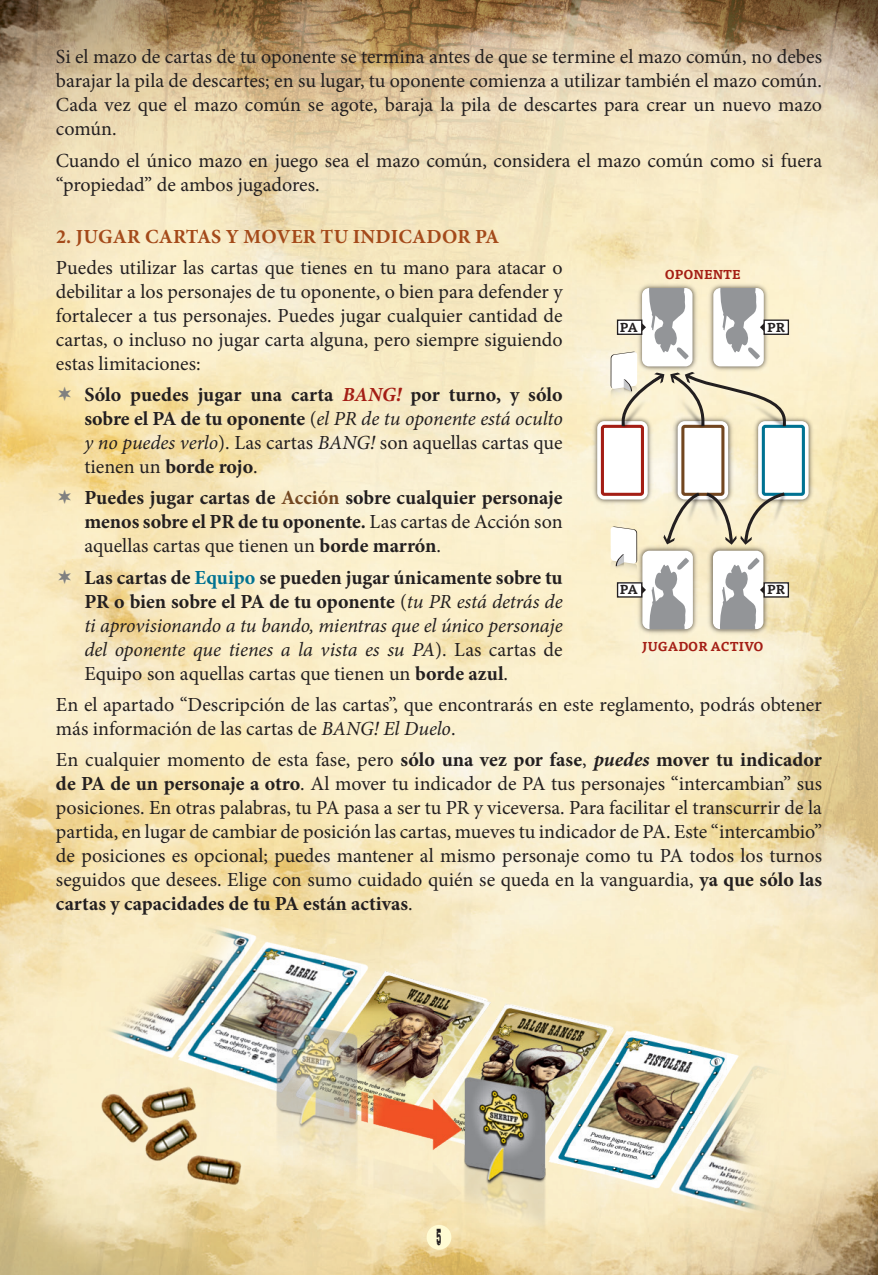
<style>
.page{position:relative;width:878px;height:1275px;background:#fff}
.page>*{position:absolute;margin:0;border:0;box-sizing:border-box;transform-origin:0 0}
.t1{font:22.5px "Saloon After";color:#231f20}
.t2{font:20px/24px "Minion Pro";color:#231f20;text-align:justify}
.t3{font:700 20px/24px "Minion Pro";color:#231f20;text-align:justify}
.t4{font:italic 20px/24px "Minion Pro";letter-spacing:-.005em;color:#231f20;text-align:justify}
.t5{font:700 20px "Minion Pro";letter-spacing:.01em;color:#a44a1a}
.t6{font:700 12.75px "Tisa Pro";color:#a41e15}
.t7{font:700 12.75px "Tisa Pro";letter-spacing:-.04em;color:#231f20}
.s1{font-style:italic;color:#a41e15}
.s2{font-weight:400}
.s3{font-weight:400;font-style:italic}
.s4{color:#724620}
.s5{font-weight:700;font-style:normal}
.s6{font-weight:700;font-style:normal;color:#007292}
.s7{font-style:normal}
.s8{font-style:italic}
.s9{font-weight:700}
.s10{font-weight:700;font-style:italic}
</style>
<div class="page">
<img style="left:0;top:0;width:877px;height:1274px">
<img style="left:635px;top:629px;width:64px;height:7px">
<img style="left:705px;top:629px;width:65px;height:7px">
<img style="left:590px;top:499px;width:20px;height:7px">
<img style="left:787px;top:499px;width:30px;height:106px">
<img style="left:634px;top:281px;width:65px;height:7px">
<img style="left:706px;top:281px;width:64px;height:7px">
<img style="left:583px;top:319px;width:18px;height:180px">
<img style="left:601px;top:319px;width:69px;height:180px">
<img style="left:670px;top:325px;width:147px;height:174px">
<svg style="left:610px;top:490px;width:177px;height:139px"></svg>
<div style="left:764px;top:582px;width:24px;height:15px;background:#fff"></div>
<div style="left:763px;top:582px;width:25px;height:15px;border:1px solid #231f20"></div>
<svg style="left:610px;top:288px;width:177px;height:141px"></svg>
<div style="left:764px;top:320px;width:24px;height:14px;background:#fff"></div>
<div style="left:763px;top:319px;width:25px;height:16px;border:1px solid #231f20"></div>
<img style="left:56px;top:866px;width:765px;height:408px">
<svg style="left:59px;top:386px;width:12px;height:15px"></svg>
<svg style="left:59px;top:489px;width:12px;height:15px"></svg>
<svg style="left:59px;top:568px;width:12px;height:15px"></svg>
<p class="t2" style="left:56px;top:45px;width:767px">Si el mazo de cartas de tu oponente se termina antes de que se termine el mazo común, no debes barajar la pila de descartes; en su lugar, tu oponente comienza a utilizar también el mazo común.<br>Cada vez que el mazo común se agote, baraja la pila de descartes para crear un nuevo mazo común.</p>
<p class="t2" style="left:56px;top:148px;width:767px">Cuando el único mazo en juego sea el mazo común, considera el mazo común como si fuera “propiedad” de ambos jugadores.</p>
<p class="t5" style="left:56px;top:222px;width:444px">2. JUGAR CARTAS Y MOVER TU INDICADOR PA</p>
<p class="t2" style="left:56px;top:256px;width:508px">Puedes utilizar las cartas que tienes en tu mano para atacar o debilitar a los personajes de tu oponente, o bien para defender y fortalecer a tus personajes. Puedes jugar cualquier cantidad de cartas, o incluso no jugar carta alguna, pero siempre siguiendo estas limitaciones:</p>
<p class="t3" style="left:84px;top:382px;width:479px">Sólo puedes jugar una carta <span class="s1">BANG!</span> por turno, y sólo sobre el PA de tu oponente <span class="s2">(</span><span class="s3">el PR de tu oponente está oculto y no puedes verlo</span><span class="s2">). Las cartas</span> <span class="s3">BANG!</span> <span class="s2">son aquellas cartas que tienen un</span> borde rojo<span class="s2">.</span></p>
<p class="t3" style="left:84px;top:485px;width:479px">Puedes jugar cartas de <span class="s4">Acción</span> sobre cualquier personaje menos sobre el PR de tu oponente. <span class="s2">Las cartas de Acción son aquellas cartas que tienen un</span> borde marrón<span class="s2">.</span></p>
<p class="t4" style="left:84px;top:565px;width:479px"><span class="s5">Las cartas de</span> <span class="s6">Equipo</span> <span class="s5">se pueden jugar únicamente sobre tu PR o bien sobre el PA de tu oponente</span> <span class="s7">(</span>tu PR está detrás de ti aprovisionando a tu bando, mientras que el único personaje del oponente que tienes a la vista es su PA<span class="s7">). Las cartas de Equipo son aquellas cartas que tienen un</span> <span class="s5">borde azul</span><span class="s7">.</span></p>
<p class="t2" style="left:56px;top:692px;width:767px">En el apartado “Descripción de las cartas”, que encontrarás en este reglamento, podrás obtener más información de las cartas de <span class="s8">BANG! El Duelo</span>.</p>
<p class="t2" style="left:56px;top:747px;width:767px">En cualquier momento de esta fase, pero <span class="s9">sólo una vez por fase</span>, <span class="s10">puedes</span> <span class="s9">mover tu indicador de PA de un personaje a otro</span>. Al mover tu indicador de PA tus personajes “intercambian” sus posiciones. En otras palabras, tu PA pasa a ser tu PR y viceversa. Para facilitar el transcurrir de la partida, en lugar de cambiar de posición las cartas, mueves tu indicador de PA. Este “intercambio” de posiciones es opcional; puedes mantener al mismo personaje como tu PA todos los turnos seguidos que desees. Elige con sumo cuidado quién se queda en la vanguardia, <span class="s9">ya que sólo las cartas y capacidades de tu PA están activas</span>.</p>
<p class="t6" style="left:664px;top:264px;width:78px">OPONENTE</p>
<p class="t7" style="left:619px;top:316px;width:20px">PA</p>
<p class="t7" style="left:766px;top:316px;width:20px">PR</p>
<p class="t7" style="left:619px;top:579px;width:20px">PA</p>
<p class="t7" style="left:766px;top:579px;width:20px">PR</p>
<p class="t6" style="left:642px;top:635px;width:123px">JUGADOR ACTIVO</p>
<p class="t1" style="left:436px;top:1223px;width:8px">5</p>
</div>
